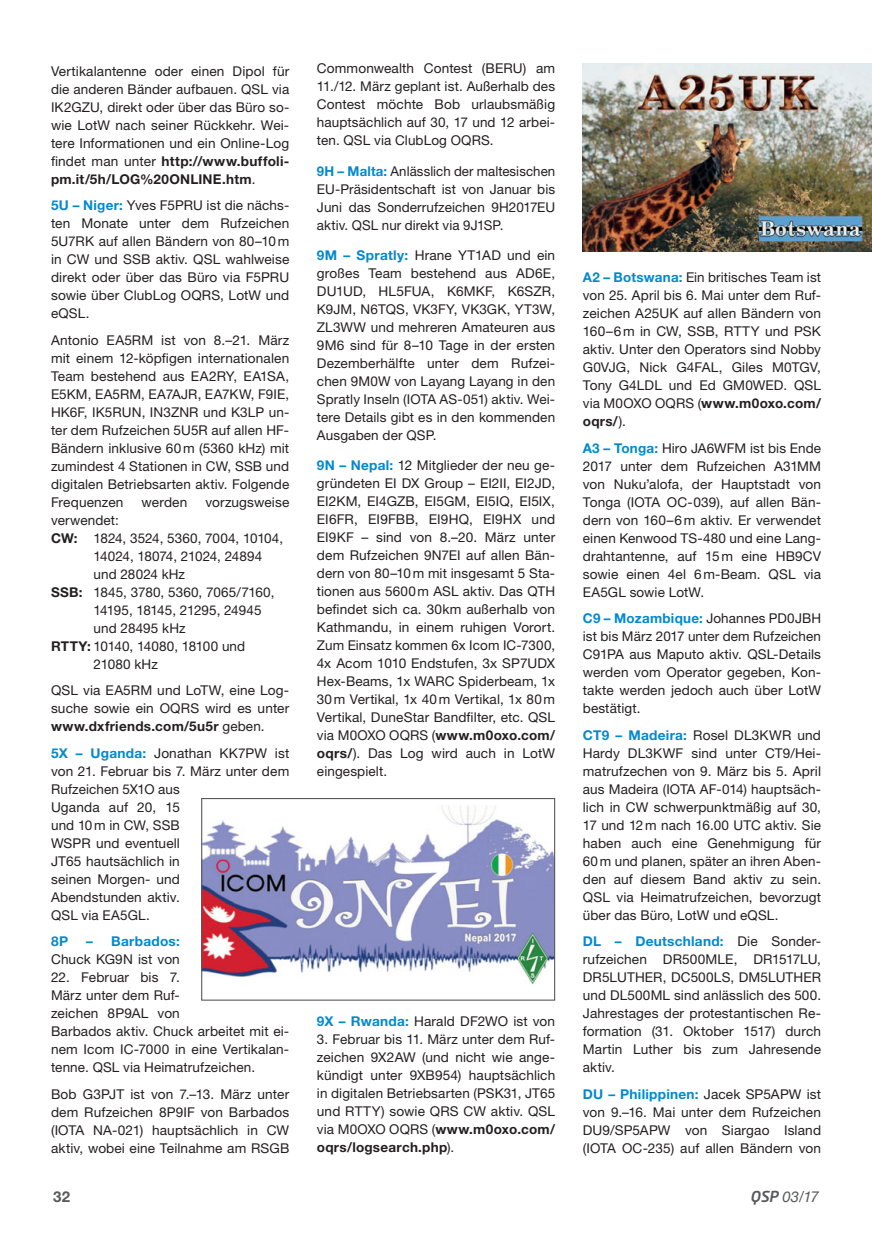
<style>
.page{position:relative;width:872px;height:1233px;background:#fff}
.page>*{position:absolute;margin:0;border:0;box-sizing:border-box;transform-origin:0 0}
.t1{font:italic 15px "Helvetica Neue";color:#58595b}
.t2{font:700 15px "Helvetica Neue LT Std";color:#58595b}
.t3{font:13.5px/18px "Helvetica Neue LT Std";letter-spacing:.01em;color:#231f20;text-align:justify}
.t4{font:13.5px "Helvetica Neue LT Std";letter-spacing:-.02em;color:#231f20}
.t5{font:13.5px "Helvetica Neue LT Std";letter-spacing:-.025em;color:#231f20}
.t6{font:700 13.5px "Helvetica Neue LT Std";letter-spacing:.02em;color:#0089cf}
.s1{font-weight:700}
.s2{font-weight:700;color:#0089cf}
.s3{font-family:"Neo Tech";font-weight:500}
</style>
<div class="page">
<img style="left:582px;top:64px;width:290px;height:188px">
<img style="left:203px;top:806px;width:350px;height:178px">
<div style="left:201px;top:798px;width:354px;height:203px;border:1px solid #58595b"></div>
<p class="t3" style="left:51px;top:63px;width:240px">Vertikalantenne oder einen Dipol für die anderen Bänder aufbauen. QSL via IK2GZU, direkt oder über das Büro so&shy;wie LotW nach seiner Rückkehr. Wei&shy;tere Informationen und ein Online-Log findet man unter <span class="s1">http://www.buffoli&shy;pm.it/5h/LOG%20ONLINE.htm</span>.</p>
<p class="t3" style="left:51px;top:198px;width:240px"><span class="s2">5U – Niger:</span> Yves F5PRU ist die nächs&shy;ten Monate unter dem Rufzeichen 5U7RK auf allen Bändern von 80–10 m in CW und SSB aktiv. QSL wahlweise direkt oder über das Büro via F5PRU sowie über ClubLog OQRS, LotW und eQSL.</p>
<p class="t3" style="left:51px;top:332px;width:240px">Antonio EA5RM ist von 8.–21. März mit einem 12-köpfigen internationalen Team bestehend aus EA2RY, EA1SA, E5KM, EA5RM, EA7AJR, EA7KW, F9IE, HK6F, IK5RUN, IN3ZNR und K3LP un&shy;ter dem Rufzeichen 5U5R auf allen HF-Bändern inklusive 60 m (5360 kHz) mit zumindest 4 Stationen in CW, SSB und digitalen Betriebsarten aktiv. Folgende Frequenzen</p>
<p class="t3" style="left:141px;top:494px;width:47px">werden</p>
<p class="t3" style="left:205px;top:494px;width:85px">vorzugsweise</p>
<p class="t3" style="left:51px;top:512px;width:69px">verwendet:</p>
<p class="t3" style="left:51px;top:530px;width:234px"><span class="s1">CW:</span> 1824, 3524, 5360, 7004, 10104,</p>
<p class="t4" style="left:94px;top:551px;width:170px">14024, 18074, 21024, 24894</p>
<p class="t3" style="left:94px;top:566px;width:93px">und 28024 kHz</p>
<p class="t3" style="left:51px;top:584px;width:225px"><span class="s1">SSB:</span> 1845, 3780, 5360, 7065/7160,</p>
<p class="t5" style="left:94px;top:605px;width:169px">14195, 18145, 21295, 24945</p>
<p class="t3" style="left:94px;top:620px;width:93px">und 28495 kHz</p>
<p class="t3" style="left:51px;top:638px;width:196px"><span class="s1">RTTY:</span> 10140, 14080, 18100 und</p>
<p class="t3" style="left:94px;top:656px;width:66px">21080 kHz</p>
<p class="t3" style="left:51px;top:683px;width:240px">QSL via EA5RM und LoTW, eine Log&shy;suche sowie ein OQRS wird es unter <span class="s1">www.dxfriends.com/5u5r</span> geben.</p>
<p class="t3" style="left:51px;top:745px;width:240px;text-align:left"><span class="s2">5X – Uganda:</span> Jonathan KK7PW ist von 21. Februar bis 7. März unter dem<br>Rufzeichen 5X1O aus<br>Uganda auf 20, 15<br>und 10 m in CW, SSB<br>WSPR und eventuell<br>JT65 hautsächlich in<br>seinen Morgen- und<br>Abendstunden aktiv.<br>QSL via EA5GL.</p>
<p class="t6" style="left:51px;top:937px;width:19px">8P</p>
<p class="t6" style="left:86px;top:937px;width:95px">– Barbados:</p>
<p class="t3" style="left:51px;top:952px;width:130px">Chuck KG9N ist von</p>
<p class="t3" style="left:51px;top:970px;width:240px;text-align:left">22. Februar bis 7.<br>März unter dem Ruf-<br>zeichen 8P9AL von<br>Barbados aktiv. Chuck arbeitet mit ei&shy;nem Icom IC-7000 in eine Vertikalan&shy;tenne. QSL via Heimatrufzeichen.</p>
<p class="t3" style="left:51px;top:1086px;width:240px">Bob G3PJT ist von 7.–13. März unter dem Rufzeichen 8P9IF von Barbados (IOTA NA-021) hauptsächlich in CW aktiv, wobei eine Teilnahme am RSGB</p>
<p class="t3" style="left:317px;top:61px;width:240px">Commonwealth Contest (BERU) am 11./12. März geplant ist. Außerhalb des Contest möchte Bob urlaubsmäßig hauptsächlich auf 30, 17 und 12 arbei&shy;ten. QSL via ClubLog OQRS.</p>
<p class="t3" style="left:317px;top:163px;width:240px"><span class="s2">9H – Malta:</span> Anlässlich der maltesischen EU-Präsidentschaft ist von Januar bis Juni das Sonderrufzeichen 9H2017EU aktiv. QSL nur direkt via 9J1SP.</p>
<p class="t3" style="left:317px;top:247px;width:240px"><span class="s2">9M – Spratly:</span> Hrane YT1AD und ein großes Team bestehend aus AD6E, DU1UD, HL5FUA, K6MKF, K6SZR, K9JM, N6TQS, VK3FY, VK3GK, YT3W, ZL3WW und mehreren Amateuren aus 9M6 sind für 8–10 Tage in der ersten Dezemberhälfte unter dem Rufzei&shy;chen 9M0W von Layang Layang in den Spratly Inseln (IOTA AS-051) aktiv. Wei&shy;tere Details gibt es in den kommenden Ausgaben der QSP.</p>
<p class="t3" style="left:317px;top:457px;width:240px"><span class="s2">9N – Nepal:</span> 12 Mitglieder der neu ge&shy;gründeten EI DX Group – EI2II, EI2JD, EI2KM, EI4GZB, EI5GM, EI5IQ, EI5IX, EI6FR, EI9FBB, EI9HQ, EI9HX und EI9KF – sind von 8.–20. März unter dem Rufzeichen 9N7EI auf allen Bän&shy;dern von 80–10 m mit insgesamt 5 Sta&shy;tionen aus 5600 m ASL aktiv. Das QTH befindet sich ca. 30km außerhalb von Kathmandu, in einem ruhigen Vorort.<br>Zum Einsatz kommen 6x Icom IC-7300, 4x Acom 1010 Endstufen, 3x SP7UDX Hex-Beams, 1x WARC Spiderbeam, 1x 30 m Vertikal, 1x 40 m Vertikal, 1x 80 m Vertikal, DuneStar Bandfilter, etc. QSL via M0OXO OQRS (<span class="s1">www.m0oxo.com/ oqrs/</span>). Das Log wird auch in LotW eingespielt.</p>
<p class="t3" style="left:317px;top:1014px;width:240px"><span class="s2">9X – Rwanda:</span> Harald DF2WO ist von</p>
<p class="t3" style="left:317px;top:1032px;width:240px">3. Februar bis 11. März unter dem Ruf&shy;zeichen 9X2AW (und nicht wie ange&shy;kündigt unter 9XB954) hauptsächlich in digitalen Betriebsarten (PSK31, JT65 und RTTY) sowie QRS CW aktiv. QSL via M0OXO OQRS (<span class="s1">www.m0oxo.com/ oqrs/logsearch.php</span>).</p>
<p class="t3" style="left:583px;top:270px;width:240px"><span class="s2">A2 – Botswana:</span> Ein britisches Team ist von 25. April bis 6. Mai unter dem Ruf&shy;zeichen A25UK auf allen Bändern von 160–6 m in CW, SSB, RTTY und PSK aktiv. Unter den Operators sind Nobby G0VJG, Nick G4FAL, Giles M0TGV, Tony G4LDL und Ed GM0WED. QSL via M0OXO OQRS (<span class="s1">www.m0oxo.com/ oqrs/</span>).</p>
<p class="t3" style="left:583px;top:440px;width:240px"><span class="s2">A3 – Tonga:</span> Hiro JA6WFM ist bis Ende 2017 unter dem Rufzeichen A31MM von Nuku’alofa, der Hauptstadt von Tonga (IOTA OC-039), auf allen Bän&shy;dern von 160–6 m aktiv. Er verwendet einen Kenwood TS-480 und eine Lang&shy;drahtantenne, auf 15 m eine HB9CV sowie einen 4el 6 m-Beam. QSL via EA5GL sowie LotW.</p>
<p class="t3" style="left:583px;top:611px;width:240px"><span class="s2">C9 – Mozambique:</span> Johannes PD0JBH ist bis März 2017 unter dem Rufzeichen C91PA aus Maputo aktiv. QSL-Details werden vom Operator gegeben, Kon&shy;takte werden jedoch auch über LotW bestätigt.</p>
<p class="t3" style="left:583px;top:727px;width:240px"><span class="s2">CT9 – Madeira:</span> Rosel DL3KWR und Hardy DL3KWF sind unter CT9/Hei&shy;matrufzechen von 9. März bis 5. April aus Madeira (IOTA AF-014) hauptsäch&shy;lich in CW schwerpunktmäßig auf 30, 17 und 12 m nach 16.00 UTC aktiv. Sie haben auch eine Genehmigung für 60 m und planen, später an ihren Aben&shy;den auf diesem Band aktiv zu sein.<br>QSL via Heimatrufzeichen, bevorzugt über das Büro, LotW und eQSL.</p>
<p class="t3" style="left:583px;top:934px;width:240px"><span class="s2">DL – Deutschland:</span> Die Sonder&shy;rufzeichen DR500MLE, DR1517LU, DR5LUTHER, DC500LS, DM5LUTHER und DL500ML sind anlässlich des 500.<br>Jahrestages der protestantischen Re&shy;formation (31. Oktober 1517) durch Martin Luther bis zum Jahresende aktiv.</p>
<p class="t3" style="left:583px;top:1086px;width:240px"><span class="s2">DU – Philippinen:</span> Jacek SP5APW ist von 9.–16. Mai unter dem Rufzeichen DU9/SP5APW von Siargao Island (IOTA OC-235) auf allen Bändern von</p>
<p class="t2" style="left:53px;top:1192px;width:18px">32</p>
<p class="t1" style="left:750px;top:1188px;width:70px"><span class="s3">QSP</span> 03/17</p>
</div>
